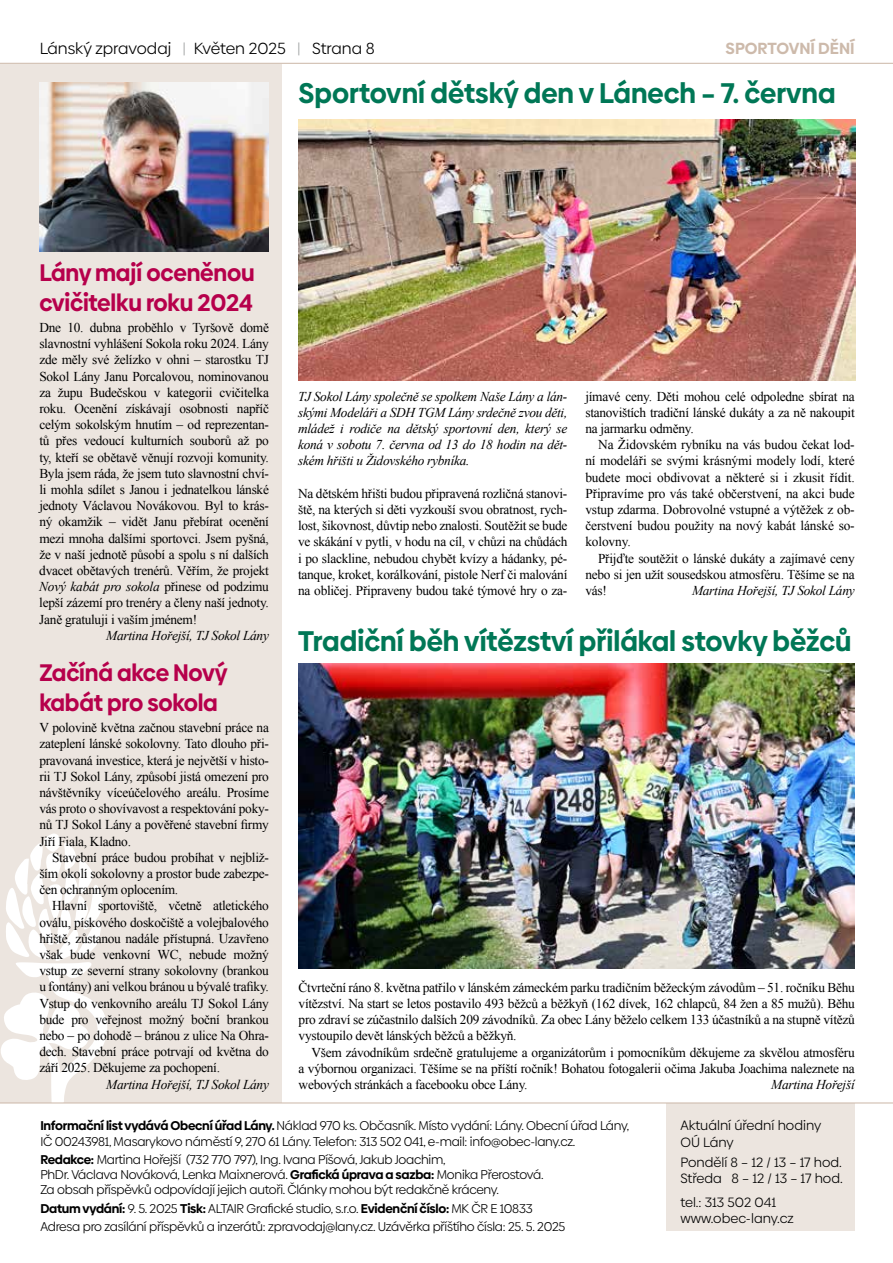
<style>
.page{position:relative;width:893px;height:1263px;background:#fff}
.page>*{position:absolute;margin:0;border:0;box-sizing:border-box;transform-origin:0 0}
.t1{font:700 28.5px "Biennale";color:#007756;scale:.96 1}
.t2{font:700 24px/30px "Biennale";letter-spacing:-.01em;color:#b6004b;scale:.95 1}
.t3{font:16.2px "Biennale";color:#000}
.t4{font:700 16.2px "Biennale";color:#cdbaab}
.t5{font:13.5px/16.2px "Times New Roman";letter-spacing:-.02em;color:#000;text-align:justify}
.t6{font:italic 13.5px/16.2px "Times New Roman";letter-spacing:-.02em;color:#000;text-align:justify}
.t7{font:13.5px/16.2px "Biennale";color:#000}
.t8{font:12.75px/15.3px "Biennale";letter-spacing:-.02em;color:#000}
.s1{color:#9c9e9f}
.s2{font-style:italic}
.s3{font-weight:700}
</style>
<div class="page">
<div style="left:666px;top:1103px;width:189px;height:127px;background:#ece5df"></div>
<hr style="left:0;top:63px;width:893px;height:1px;background:#cdbaab">
<div style="left:0;top:64px;width:282px;height:1039px;background:#ece5df"></div>
<svg style="left:0;top:833px;width:113px;height:271px"></svg>
<hr style="left:0;top:1102px;width:893px;height:1px;background:#cdbaab">
<img style="left:299px;top:119px;width:556px;height:262px">
<img style="left:40px;top:83px;width:229px;height:169px">
<img style="left:299px;top:663px;width:556px;height:306px">
<p class="t3" style="left:40px;top:39px;width:337px">Lánský zpravodaj <span class="s1">|</span> Květen 2025 <span class="s1">|</span> Strana 8</p>
<p class="t4" style="left:725px;top:38px;width:131px">SPORTOVNÍ DĚNÍ</p>
<h1 class="t1" style="left:299px;top:75px;width:561px">Sportovní dětský den v Lánech – 7. června</h1>
<h2 class="t2" style="left:39px;top:258px;width:228px">Lány mají oceněnou cvičitelku roku 2024</h2>
<p class="t5" style="left:39px;top:319px;width:231px">Dne 10. dubna proběhlo v Tyršově domě slavnostní vyhlášení Sokola roku 2024. Lány zde měly své želízko v ohni – starostku TJ Sokol Lány Janu Porcalovou, nominovanou za župu Budečskou v kategorii cvičitelka roku. Ocenění získávají osobnosti napříč celým sokolským hnutím – od reprezentan&shy;tů přes vedoucí kulturních souborů až po ty, kteří se obětavě věnují rozvoji komunity.<br>Byla jsem ráda, že jsem tuto slavnostní chví&shy;li mohla sdílet s Janou i jednatelkou lánské jednoty Václavou Novákovou. Byl to krás&shy;ný okamžik – vidět Janu přebírat ocenění mezi mnoha dalšími sportovci. Jsem pyšná, že v naší jednotě působí a spolu s ní dalších dvacet obětavých trenérů. Věřím, že projekt <span class="s2">Nový kabát pro sokola</span> přinese od podzimu lepší zázemí pro trenéry a členy naší jednoty.<br>Janě gratuluji i vaším jménem!</p>
<p class="t6" style="left:106px;top:627px;width:164px">Martina Hořejší, TJ Sokol Lány</p>
<h2 class="t2" style="left:39px;top:658px;width:200px">Začíná akce Nový kabát pro sokola</h2>
<p class="t5" style="left:39px;top:719px;width:231px">V polovině května začnou stavební práce na zateplení lánské sokolovny. Tato dlouho při&shy;pravovaná investice, která je největší v histo&shy;rii TJ Sokol Lány, způsobí jistá omezení pro návštěvníky víceúčelového areálu. Prosíme vás proto o shovívavost a respektování poky&shy;nů TJ Sokol Lány a pověřené stavební firmy Jiří Fiala, Kladno.</p>
<p class="t5" style="left:39px;top:849px;width:231px;text-indent:13px">Stavební práce budou probíhat v nejbliž&shy;ším okolí sokolovny a prostor bude zabezpe&shy;čen ochranným oplocením.</p>
<p class="t5" style="left:39px;top:897px;width:231px;text-indent:13px">Hlavní sportoviště, včetně atletického oválu, pískového doskočiště a volejbalového hřiště, zůstanou nadále přístupná. Uzavřeno však bude venkovní WC, nebude možný vstup ze severní strany sokolovny (brankou u fontány) ani velkou bránou u bývalé trafiky.<br>Vstup do venkovního areálu TJ Sokol Lány bude pro veřejnost možný boční brankou nebo – po dohodě – bránou z ulice Na Ohra&shy;dech. Stavební práce potrvají od května do září 2025. Děkujeme za pochopení.</p>
<p class="t6" style="left:106px;top:1076px;width:164px">Martina Hořejší, TJ Sokol Lány</p>
<p class="t6" style="left:298px;top:388px;width:271px">TJ Sokol Lány společně se spolkem Naše Lány a lán&shy;skými Modeláři a SDH TGM Lány srdečně zvou děti, mládež i rodiče na dětský sportovní den, který se koná v sobotu 7. června od 13 do 18 hodin na dět&shy;ském hřišti u Židovského rybníka.</p>
<p class="t5" style="left:298px;top:485px;width:271px">Na dětském hřišti budou připravená rozličná stanovi&shy;ště, na kterých si děti vyzkouší svou obratnost, rych&shy;lost, šikovnost, důvtip nebo znalosti. Soutěžit se bude ve skákání v pytli, v hodu na cíl, v chůzi na chůdách i po slackline, nebudou chybět kvízy a hádanky, pé&shy;tanque, kroket, korálkování, pistole Nerf či malování na obličej. Připraveny budou také týmové hry o za-</p>
<p class="t5" style="left:585px;top:388px;width:271px">jímavé ceny. Děti mohou celé odpoledne sbírat na stanovištích tradiční lánské dukáty a za ně nakoupit na jarmarku odměny.</p>
<p class="t5" style="left:585px;top:436px;width:271px;text-indent:13px">Na Židovském rybníku na vás budou čekat lod&shy;ní modeláři se svými krásnými modely lodí, které budete moci obdivovat a některé si i zkusit řídit.<br>Připravíme pro vás také občerstvení, na akci bude vstup zdarma. Dobrovolné vstupné a výtěžek z ob&shy;čerstvení budou použity na nový kabát lánské so&shy;kolovny.</p>
<p class="t5" style="left:585px;top:550px;width:271px;text-indent:13px">Přijďte soutěžit o lánské dukáty a zajímavé ceny nebo si jen užít sousedskou atmosféru. Těšíme se na vás!</p>
<p class="t6" style="left:692px;top:582px;width:164px">Martina Hořejší, TJ Sokol Lány</p>
<h1 class="t1" style="left:298px;top:622px;width:578px">Tradiční běh vítězství přilákal stovky běžců</h1>
<p class="t5" style="left:299px;top:979px;width:558px">Čtvrteční ráno 8. května patřilo v lánském zámeckém parku tradičním běžeckým závodům – 51. ročníku Běhu vítězství. Na start se letos postavilo 493 běžců a běžkyň (162 dívek, 162 chlapců, 84 žen a 85 mužů). Běhu pro zdraví se zúčastnilo dalších 209 závodníků. Za obec Lány běželo celkem 133 účastníků a na stupně vítězů vystoupilo devět lánských běžců a běžkyň.</p>
<p class="t5" style="left:299px;top:1044px;width:558px;text-indent:13px">Všem závodníkům srdečně gratulujeme a organizátorům i pomocníkům děkujeme za skvělou atmosféru a výbornou organizaci. Těšíme se na příští ročník! Bohatou fotogalerii očima Jakuba Joachima naleznete na webových stránkách a facebooku obce Lány.</p>
<p class="t6" style="left:771px;top:1076px;width:85px">Martina Hořejší</p>
<p class="t8" style="left:40px;top:1118px;width:590px"><span class="s3">Informační list vydává Obecní úřad Lány.</span> Náklad 970 ks. Občasník. Místo vydání: Lány. Obecní úřad Lány,<br>IČ 00243981, Masarykovo náměstí 9, 270 61 Lány. Telefon: 313 502 041, e-mail: info@obec-lany.cz.</p>
<p class="t8" style="left:40px;top:1152px;width:505px"><span class="s3">Redakce:</span> Martina Hořejší (732 770 797), Ing. Ivana Píšová, Jakub Joachim,<br>PhDr. Václava Nováková, Lenka Maixnerová. <span class="s3">Grafická úprava a sazba:</span> Monika Přerostová.<br>Za obsah příspěvků odpovídají jejich autoři. Články mohou být redakčně kráceny.</p>
<p class="t8" style="left:40px;top:1199px;width:526px;line-height:18.3px"><span class="s3">Datum vydání:</span> 9. 5. 2025 <span class="s3">Tisk:</span> ALTAIR Grafické studio, s.r.o. <span class="s3">Evidenční číslo:</span> MK ČR E 10833<br>Adresa pro zasílání příspěvků a inzerátů: zpravodaj@lany.cz. Uzávěrka příštího čísla: 25. 5. 2025</p>
<p class="t7" style="left:680px;top:1117px;width:142px">Aktuální úřední hodiny<br>OÚ Lány</p>
<p class="t7" style="left:680px;top:1154px;width:164px">Pondělí 8 – 12 / 13 – 17 hod.<br>Středa 8 – 12 / 13 – 17 hod.</p>
<p class="t7" style="left:680px;top:1194px;width:115px">tel.: 313 502 041 www.obec-lany.cz</p>
</div>
